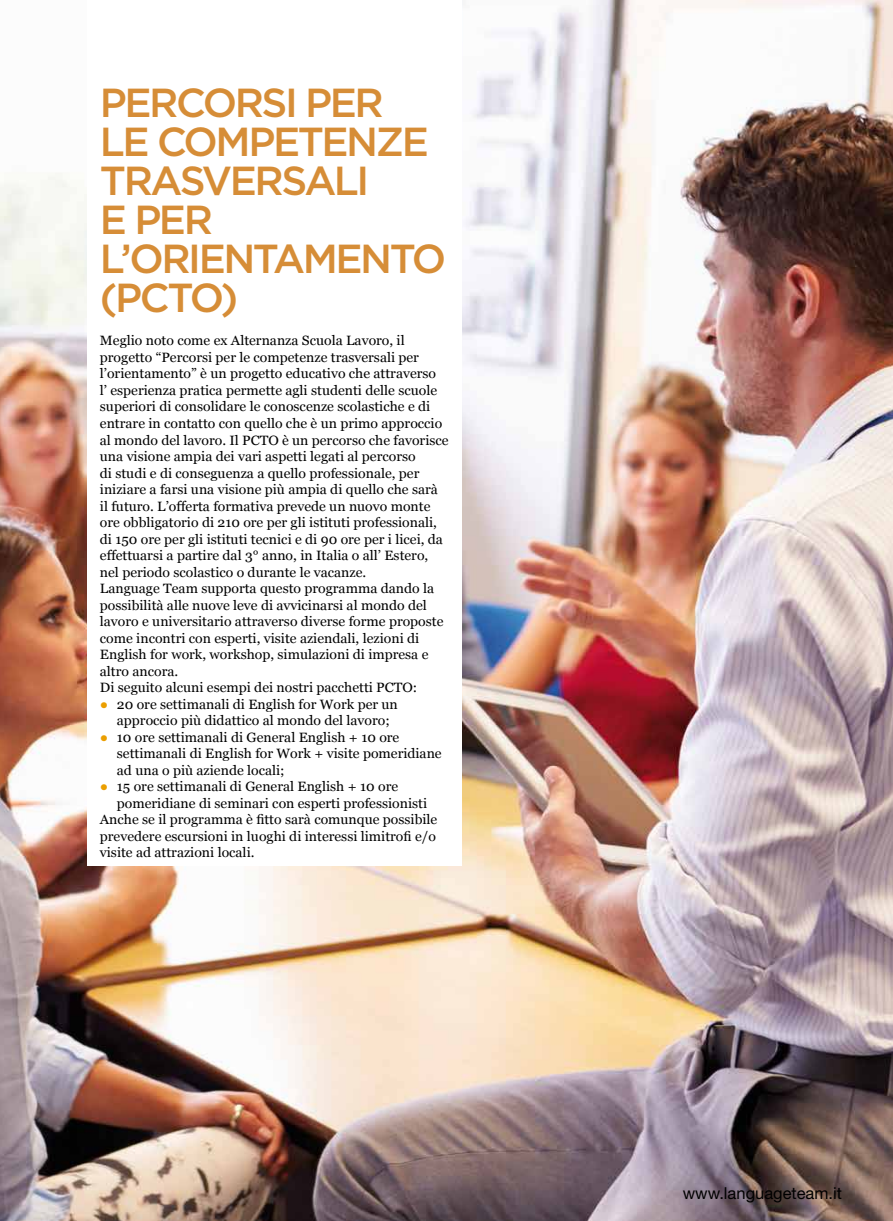
<style>
.page{position:relative;width:893px;height:1221px;background:#fff}
.page>*{position:absolute;margin:0;border:0;box-sizing:border-box;transform-origin:0 0}
.t1{font:500 40.5px/39px "Gotham";letter-spacing:-.06em;color:#d68d37}
.t2{font:16.5px "Helvetica Neue LT Std";color:#000}
.t3{font:13.5px/16.5px "Georgia";color:#000;scale:1.04 1}
.s1{color:#eb9f00}
</style>
<div class="page">
<img style="left:0;top:0;width:893px;height:1220px">
<div style="left:87px;top:0;width:374px;height:865px;background:#fff"></div>
<h1 class="t1" style="left:100px;top:83px;width:348px">PERCORSI PER<br>LE COMPETENZE<br>TRASVERSALI<br>E PER<br>L’ORIENTAMENTO (PCTO)</h1>
<p class="t3" style="left:100px;top:332px;width:337px">Meglio noto come ex Alternanza Scuola Lavoro, il progetto “Percorsi per le competenze trasversali per l’orientamento” è un progetto educativo che attraverso<br>l’ esperienza pratica permette agli studenti delle scuole superiori di consolidare le conoscenze scolastiche e di entrare in contatto con quello che è un primo approccio al mondo del lavoro. Il PCTO è un percorso che favorisce una visione ampia dei vari aspetti legati al percorso<br>di studi e di conseguenza a quello professionale, per iniziare a farsi una visione più ampia di quello che sarà il futuro. L’offerta formativa prevede un nuovo monte ore obbligatorio di 210 ore per gli istituti professionali, di 150 ore per gli istituti tecnici e di 90 ore per i licei, da effettuarsi a partire dal 3° anno, in Italia o all’ Estero, nel periodo scolastico o durante le vacanze.<br>Language Team supporta questo programma dando la possibilità alle nuove leve di avvicinarsi al mondo del lavoro e universitario attraverso diverse forme proposte come incontri con esperti, visite aziendali, lezioni di English for work, workshop, simulazioni di impresa e altro ancora.<br>Di seguito alcuni esempi dei nostri pacchetti PCTO:</p>
<p class="t3" style="left:117px;top:695px;width:272px;text-indent:-17px"><span class="s1">●</span> 20 ore settimanali di English for Work per un approccio più didattico al mondo del lavoro;</p>
<p class="t3" style="left:117px;top:728px;width:314px;text-indent:-17px"><span class="s1">●</span> 10 ore settimanali di General English + 10 ore settimanali di English for Work + visite pomeridiane ad una o più aziende locali;</p>
<p class="t3" style="left:100px;top:777px;width:288px"><span class="s1">●</span> 15 ore settimanali di General English + 10 ore</p>
<p class="t3" style="left:117px;top:794px;width:300px">pomeridiane di seminari con esperti professionisti</p>
<p class="t3" style="left:100px;top:810px;width:326px">Anche se il programma è fitto sarà comunque possibile</p>
<p class="t3" style="left:100px;top:827px;width:325px">prevedere escursioni in luoghi di interessi limitrofi e/o</p>
<p class="t3" style="left:100px;top:843px;width:150px">visite ad attrazioni locali.</p>
<p class="t2" style="left:683px;top:1182px;width:161px">www.languageteam.it</p>
</div>
